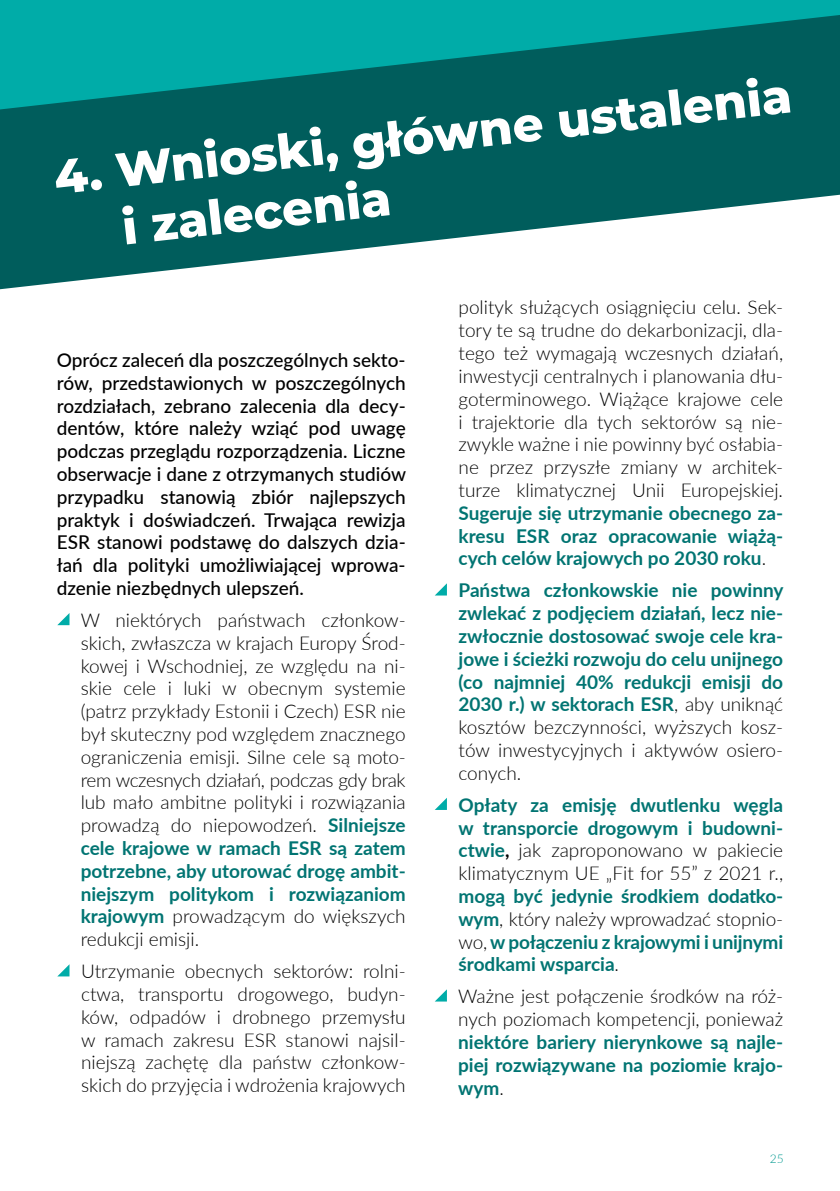
<style>
.page{position:relative;width:840px;height:1191px;background:#fff}
.page>*{position:absolute;margin:0;border:0;box-sizing:border-box;transform-origin:0 0}
.t1{font:800 48px/58.8px "Montserrat";color:#fff}
.t2{font:300 19px/22.8px "Lato";color:#000;text-align:justify}
.t3{font:700 19px/22.8px "Lato";color:#007472;text-align:justify}
.t4{font:500 19px/22.8px "Lato";color:#000;text-align:justify}
.t5{font:300 12px "Lato";color:#009990}
.s1{font-weight:700;color:#007472}
.s2{font-weight:300;color:#000}
.s3{color:#000}
</style>
<div class="page">
<div style="left:0;top:0;width:839px;height:15px;background:#00aca8"></div>
<svg style="left:0;top:15px;width:839px;height:274px;fill:#005d5c"></svg>
<svg style="left:57px;top:613px;width:12px;height:12px"></svg>
<svg style="left:58px;top:965px;width:11px;height:11px"></svg>
<svg style="left:435px;top:584px;width:11px;height:11px"></svg>
<svg style="left:435px;top:798px;width:11px;height:12px"></svg>
<svg style="left:435px;top:990px;width:11px;height:11px"></svg>
<h1 class="t1" style="left:113px;top:137px;width:680px;text-indent:-62px;rotate:-6deg">4. Wnioski, główne ustalenia i zalecenia</h1>
<p class="t4" style="left:57px;top:348px;width:351px">Oprócz zaleceń dla poszczególnych sekto&shy;rów, przedstawionych w poszczególnych rozdziałach, zebrano zalecenia dla decy&shy;dentów, które należy wziąć pod uwagę podczas przeglądu rozporządzenia. Liczne obserwacje i dane z otrzymanych studiów przypadku stanowią zbiór najlepszych praktyk i doświadczeń. Trwająca rewizja ESR stanowi podstawę do dalszych dzia&shy;łań dla polityki umożliwiającej wprowa&shy;dzenie niezbędnych ulepszeń.</p>
<p class="t2" style="left:81px;top:608px;width:326px">W niektórych państwach członkow&shy;skich, zwłaszcza w krajach Europy Środ&shy;kowej i Wschodniej, ze względu na ni&shy;skie cele i luki w obecnym systemie (patrz przykłady Estonii i Czech) ESR nie był skuteczny pod względem znacznego ograniczenia emisji. Silne cele są moto&shy;rem wczesnych działań, podczas gdy brak lub mało ambitne polityki i rozwiązania prowadzą do niepowodzeń. <span class="s1">Silniejsze cele krajowe w ramach ESR są zatem potrzebne, aby utorować drogę ambit&shy;niejszym politykom i rozwiązaniom krajowym</span> prowadzącym do większych redukcji emisji.</p>
<p class="t2" style="left:81px;top:959px;width:326px">Utrzymanie obecnych sektorów: rolni&shy;ctwa, transportu drogowego, budyn&shy;ków, odpadów i drobnego przemysłu w ramach zakresu ESR stanowi najsil&shy;niejszą zachętę dla państw członkow&shy;skich do przyjęcia i wdrożenia krajowych</p>
<p class="t2" style="left:458px;top:295px;width:326px;text-align:left">polityk służących osiągnięciu celu. Sek&shy;tory te są trudne do dekarbonizacji, dla&shy;tego też wymagają wczesnych działań, inwestycji centralnych i planowania dłu&shy;goterminowego. Wiążące krajowe cele i trajektorie dla tych sektorów są nie&shy;zwykle ważne i nie powinny być osłabia&shy;ne przez przyszłe zmiany w architek&shy;turze klimatycznej Unii Europejskiej.</p>
<p class="t3" style="left:458px;top:500px;width:326px">Sugeruje się utrzymanie obecnego za&shy;kresu ESR oraz opracowanie wiążą&shy;cych celów krajowych po 2030 roku<span class="s2">.</span></p>
<p class="t3" style="left:458px;top:578px;width:326px">Państwa członkowskie nie powinny zwlekać z podjęciem działań, lecz nie&shy;zwłocznie dostosować swoje cele kra&shy;jowe i ścieżki rozwoju do celu unijnego (co najmniej 40% redukcji emisji do 2030 r.) w sektorach ESR<span class="s2">, aby uniknąć kosztów bezczynności, wyższych kosz&shy;tów inwestycyjnych i aktywów osiero&shy;conych.</span></p>
<p class="t3" style="left:458px;top:792px;width:326px">Opłaty za emisję dwutlenku węgla w transporcie drogowym i budowni&shy;ctwie<span class="s3">,</span> <span class="s2">jak zaproponowano w pakiecie klimatycznym UE „Fit for 55” z 2021 r.,</span></p>
<p class="t3" style="left:458px;top:883px;width:326px">mogą być jedynie środkiem dodatko&shy;wym<span class="s2">, który należy wprowadzać stopnio&shy;wo,</span> w połączeniu z krajowymi i unijnymi środkami wsparcia<span class="s2">.</span></p>
<p class="t2" style="left:458px;top:984px;width:326px">Ważne jest połączenie środków na róż&shy;nych poziomach kompetencji, ponieważ</p>
<p class="t3" style="left:458px;top:1029px;width:326px">niektóre bariery nierynkowe są najle&shy;piej rozwiązywane na poziomie krajo&shy;wym<span class="s2">.</span></p>
<p class="t5" style="left:769px;top:1150px;width:15px">25</p>
</div>
